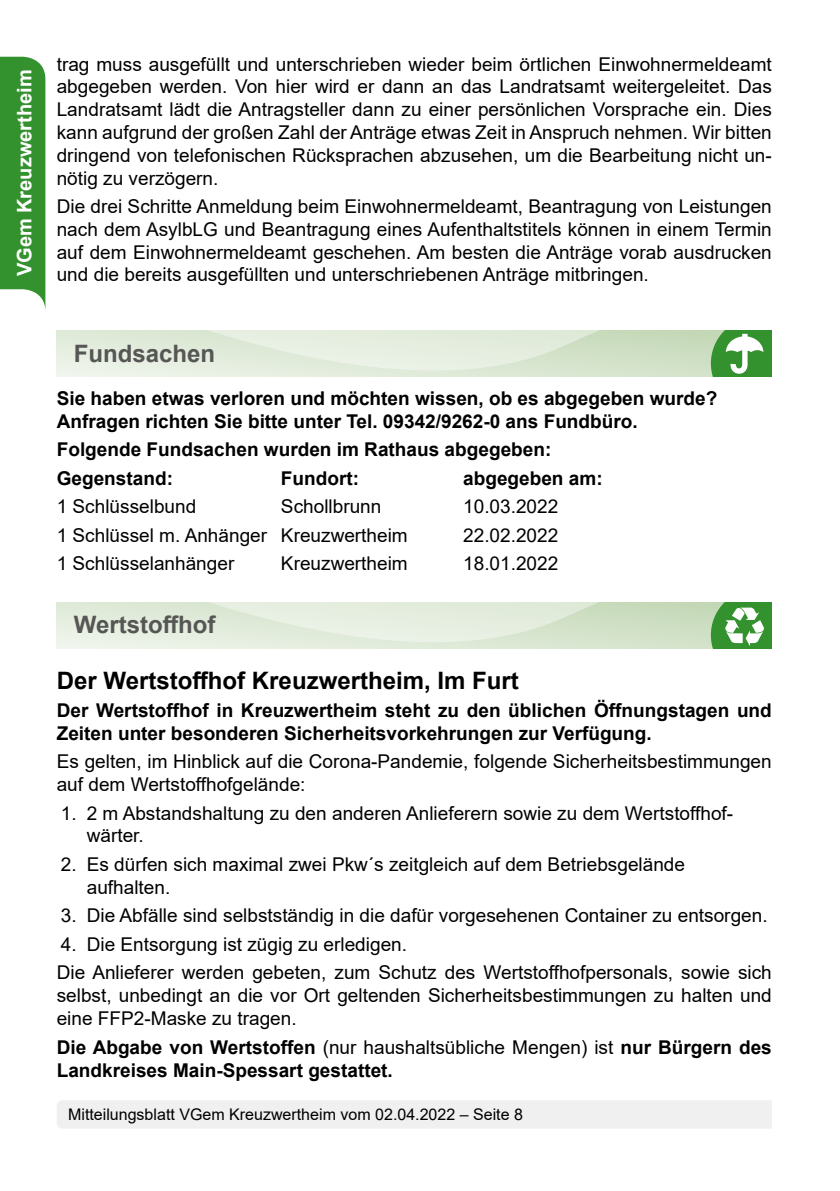
<style>
.page{position:relative;width:840px;height:1191px;background:#fff}
.page>*{position:absolute;margin:0;border:0;box-sizing:border-box;transform-origin:0 0}
.t1{font:700 24px "Arial";color:#000}
.t2{font:700 24px "Arial";color:#565655}
.t3{font:700 20px "Arial";color:#fff}
.t4{font:19px/22.8px "Arial";color:#000}
.t5{font:700 19px/22.8px "Arial";color:#000}
.t6{font:16px "Arial";color:#000}
.s1{font-weight:400}
</style>
<div class="page">
<div style="left:57px;top:1100px;width:714px;height:28px;background:#f0f0f0"></div>
<svg style="left:57px;top:331px;width:714px;height:46px;background:#d5e4ce"></svg>
<svg style="left:57px;top:602px;width:714px;height:46px;background:#d5e5ce"></svg>
<svg style="left:0;top:57px;width:45px;height:250px;background:#42993c"></svg>
<p class="t3" style="left:10px;top:276px;width:208px;rotate:-90deg">VGem Kreuzwertheim</p>
<p class="t4" style="left:57px;top:52px;width:716px;text-align:justify">trag muss ausgefüllt und unterschrieben wieder beim örtlichen Einwohnermeldeamt abgegeben werden. Von hier wird er dann an das Landratsamt weitergeleitet. Das Landratsamt lädt die Antragsteller dann zu einer persönlichen Vorsprache ein. Dies kann aufgrund der großen Zahl der Anträge etwas Zeit in Anspruch nehmen. Wir bitten dringend von telefonischen Rücksprachen abzusehen, um die Bearbeitung nicht un&shy;nötig zu verzögern.</p>
<p class="t4" style="left:57px;top:195px;width:716px;text-align:justify">Die drei Schritte Anmeldung beim Einwohnermeldeamt, Beantragung von Leistungen nach dem AsylbLG und Beantragung eines Aufenthaltstitels können in einem Termin auf dem Einwohnermeldeamt geschehen. Am besten die Anträge vorab ausdrucken und die bereits ausgefüllten und unterschriebenen Anträge mitbringen.</p>
<p class="t2" style="left:74px;top:336px;width:143px">Fundsachen</p>
<p class="t5" style="left:57px;top:387px;width:661px">Sie haben etwas verloren und möchten wissen, ob es abgegeben wurde?<br>Anfragen richten Sie bitte unter Tel. 09342/9262-0 ans Fundbüro.</p>
<p class="t5" style="left:57px;top:436px;width:496px;line-height:28.4px">Folgende Fundsachen wurden im Rathaus abgegeben:<br>Gegenstand:</p>
<p class="t5" style="left:281px;top:467px;width:80px">Fundort:</p>
<p class="t5" style="left:463px;top:467px;width:141px">abgegeben am:</p>
<p class="t4" style="left:57px;top:495px;width:141px">1 Schlüsselbund</p>
<p class="t4" style="left:281px;top:495px;width:102px">Schollbrunn</p>
<p class="t4" style="left:463px;top:495px;width:97px">10.03.2022</p>
<p class="t4" style="left:57px;top:523px;width:352px">1 Schlüssel m. Anhänger Kreuzwertheim</p>
<p class="t4" style="left:463px;top:523px;width:97px">22.02.2022</p>
<p class="t4" style="left:57px;top:552px;width:179px">1 Schlüsselanhänger</p>
<p class="t4" style="left:281px;top:552px;width:128px">Kreuzwertheim</p>
<p class="t4" style="left:463px;top:552px;width:97px">18.01.2022</p>
<p class="t2" style="left:74px;top:608px;width:143px">Wertstoffhof</p>
<p class="t1" style="left:57px;top:663px;width:463px">Der Wertstoffhof Kreuzwertheim, Im Furt</p>
<p class="t5" style="left:57px;top:699px;width:716px">Der Wertstoffhof in Kreuzwertheim steht zu den üblichen Öffnungstagen und<br>Zeiten unter besonderen Sicherheitsvorkehrungen zur Verfügung.</p>
<p class="t4" style="left:57px;top:750px;width:716px">Es gelten, im Hinblick auf die Corona-Pandemie, folgende Sicherheitsbestimmungen auf dem Wertstoffhofgelände:</p>
<p class="t4" style="left:87px;top:801px;width:646px;text-indent:-26px">1. 2 m Abstandshaltung zu den anderen Anlieferern sowie zu dem Wertstoffhof&shy;wärter.</p>
<p class="t4" style="left:87px;top:852px;width:599px;text-indent:-26px">2. Es dürfen sich maximal zwei Pkw´s zeitgleich auf dem Betriebsgelände aufhalten.</p>
<p class="t4" style="left:61px;top:904px;width:707px">3. Die Abfälle sind selbstständig in die dafür vorgesehenen Container zu entsorgen.</p>
<p class="t4" style="left:57px;top:929px;width:716px;line-height:28.6px">4. Die Entsorgung ist zügig zu erledigen.<br>Die Anlieferer werden gebeten, zum Schutz des Wertstoffhofpersonals, sowie sich</p>
<p class="t4" style="left:57px;top:984px;width:716px">selbst, unbedingt an die vor Ort geltenden Sicherheitsbestimmungen zu halten und eine FFP2-Maske zu tragen.</p>
<p class="t5" style="left:57px;top:1036px;width:716px">Die Abgabe von Wertstoffen <span class="s1">(nur haushaltsübliche Mengen) ist</span> nur Bürgern des<br>Landkreises Main-Spessart gestattet.</p>
<p class="t6" style="left:68px;top:1103px;width:456px">Mitteilungsblatt VGem Kreuzwertheim vom 02.04.2022 – Seite 8</p>
</div>
